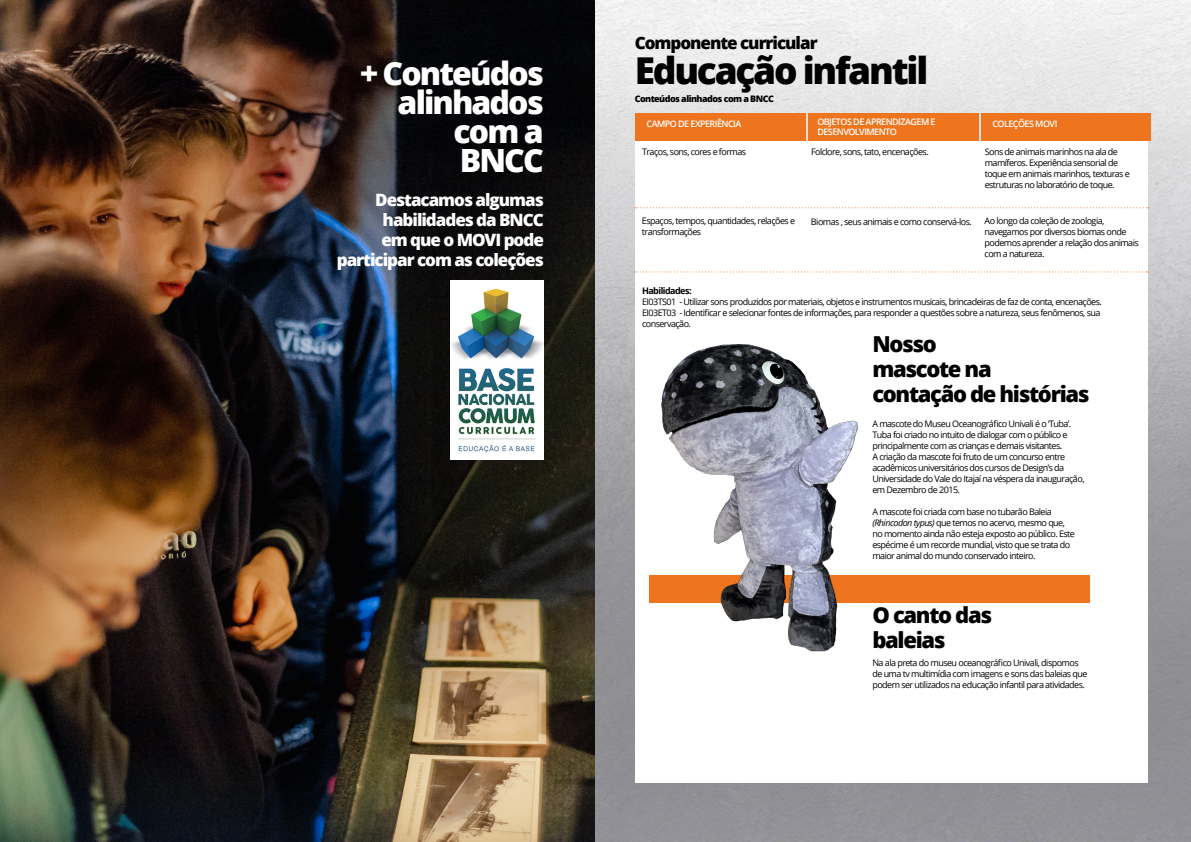
<style>
.page{position:relative;width:1191px;height:842px;background:#fff}
.page>*{position:absolute;margin:0;border:0;box-sizing:border-box;transform-origin:0 0}
.t1{font:800 37px "Open Sans";letter-spacing:-.06em;color:#000}
.t2{font:800 32px/29px "Open Sans";letter-spacing:-.06em;color:#fff;text-align:right}
.t3{font:800 22px/25px "Open Sans";letter-spacing:-.06em;color:#000}
.t4{font:800 17px/20px "Open Sans";letter-spacing:-.06em;color:#fff;text-align:right}
.t5{font:800 17px "Open Sans";letter-spacing:-.06em;color:#000}
.t6{font:9px/11px "Open Sans";letter-spacing:-.06em;color:#000}
.t7{font:600 9px/10px "Open Sans";letter-spacing:-.06em;color:#fff}
.t8{font:800 9px "Open Sans";letter-spacing:-.06em;color:#000}
.t9{font:700 9px "Open Sans";letter-spacing:-.06em;color:#000}
.s1{font-style:italic}
</style>
<div class="page">
<img style="left:0;top:0;width:1190px;height:842px">
<img style="left:450px;top:281px;width:94px;height:179px">
<div style="left:635px;top:113px;width:171px;height:27px;background:#ee751d"></div>
<div style="left:808px;top:114px;width:171px;height:27px;background:#ee751d"></div>
<div style="left:635px;top:141px;width:512px;height:641px;background:#fff"></div>
<div style="left:981px;top:113px;width:169px;height:27px;background:#ee751d"></div>
<svg style="left:635px;top:207px;width:513px;height:1px"></svg>
<svg style="left:634px;top:271px;width:514px;height:1px"></svg>
<div style="left:649px;top:576px;width:440px;height:27px;background:#ee751d"></div>
<img style="left:649px;top:344px;width:220px;height:308px">
<h3 class="t5" style="left:634px;top:30px;width:184px">Componente curricular</h3>
<h2 class="t2" style="left:360px;top:57px;width:185px">+ Conteúdos alinhados com a<br>BNCC</h2>
<h1 class="t1" style="left:634px;top:42px;width:295px">Educação infantil</h1>
<p class="t8" style="left:634px;top:92px;width:141px">Conteúdos alinhados com a BNCC</p>
<p class="t7" style="left:646px;top:119px;width:96px">CAMPO DE EXPERIÊNCIA</p>
<p class="t7" style="left:817px;top:117px;width:120px">OBJETOS DE APRENDIZAGEM E<br>DESENVOLVIMENTO</p>
<p class="t7" style="left:992px;top:118px;width:67px">COLEÇÕES MOVI</p>
<p class="t6" style="left:642px;top:146px;width:106px">Traços, sons, cores e formas</p>
<p class="t6" style="left:811px;top:146px;width:119px">Folclore, sons, tato, encenações.</p>
<p class="t6" style="left:984px;top:146px;width:147px">Sons de animais marinhos na ala de mamíferos. Experiência sensorial de toque em animais marinhos, texturas e estruturas no laboratório de toque.</p>
<h3 class="t4" style="left:337px;top:189px;width:209px">Destacamos algumas habilidades da BNCC<br>em que o MOVI pode participar com as coleções</h3>
<p class="t6" style="left:642px;top:215px;width:155px">Espaços, tempos, quantidades, relações e transformações</p>
<p class="t6" style="left:811px;top:216px;width:162px">Biomas , seus animais e como conservá-los.</p>
<p class="t6" style="left:984px;top:215px;width:156px">Ao longo da coleção de zoologia, navegamos por diversos biomas onde podemos aprender a relação dos animais com a natureza.</p>
<p class="t9" style="left:642px;top:284px;width:51px">Habilidades:</p>
<p class="t6" style="left:642px;top:296px;width:461px">EI03TS01 - Utilizar sons produzidos por materiais, objetos e instrumentos musicais, brincadeiras de faz de conta, encenações.<br>EI03ET03 - Identificar e selecionar fontes de informações, para responder a questões sobre a natureza, seus fenômenos, sua conservação.</p>
<h3 class="t3" style="left:872px;top:331px;width:219px">Nosso<br>mascote na contação de histórias</h3>
<p class="t6" style="left:872px;top:418px;width:214px">A mascote do Museu Oceanográfico Univali é o ‘Tuba’.<br>Tuba foi criado no intuito de dialogar com o público e principalmente com as crianças e demais visitantes.<br>A criação da mascote foi fruto de um concurso entre acadêmicos universitários dos cursos de Design’s da Universidade do Vale do Itajaí na véspera da inauguração, em Dezembro de 2015.</p>
<p class="t6" style="left:872px;top:506px;width:204px">A mascote foi criada com base no tubarão Baleia <span class="s1">(Rhincodon typus)</span> que temos no acervo, mesmo que, no momento ainda não esteja exposto ao público. Este espécime é um recorde mundial, visto que se trata do maior animal do mundo conservado inteiro.</p>
<h3 class="t3" style="left:872px;top:601px;width:121px">O canto das baleias</h3>
<p class="t6" style="left:872px;top:657px;width:216px">Na ala preta do museu oceanográfico Univali, dispomos de uma tv multimídia com imagens e sons das baleias que podem ser utilizados na educação infantil para atividades.</p>
</div>
